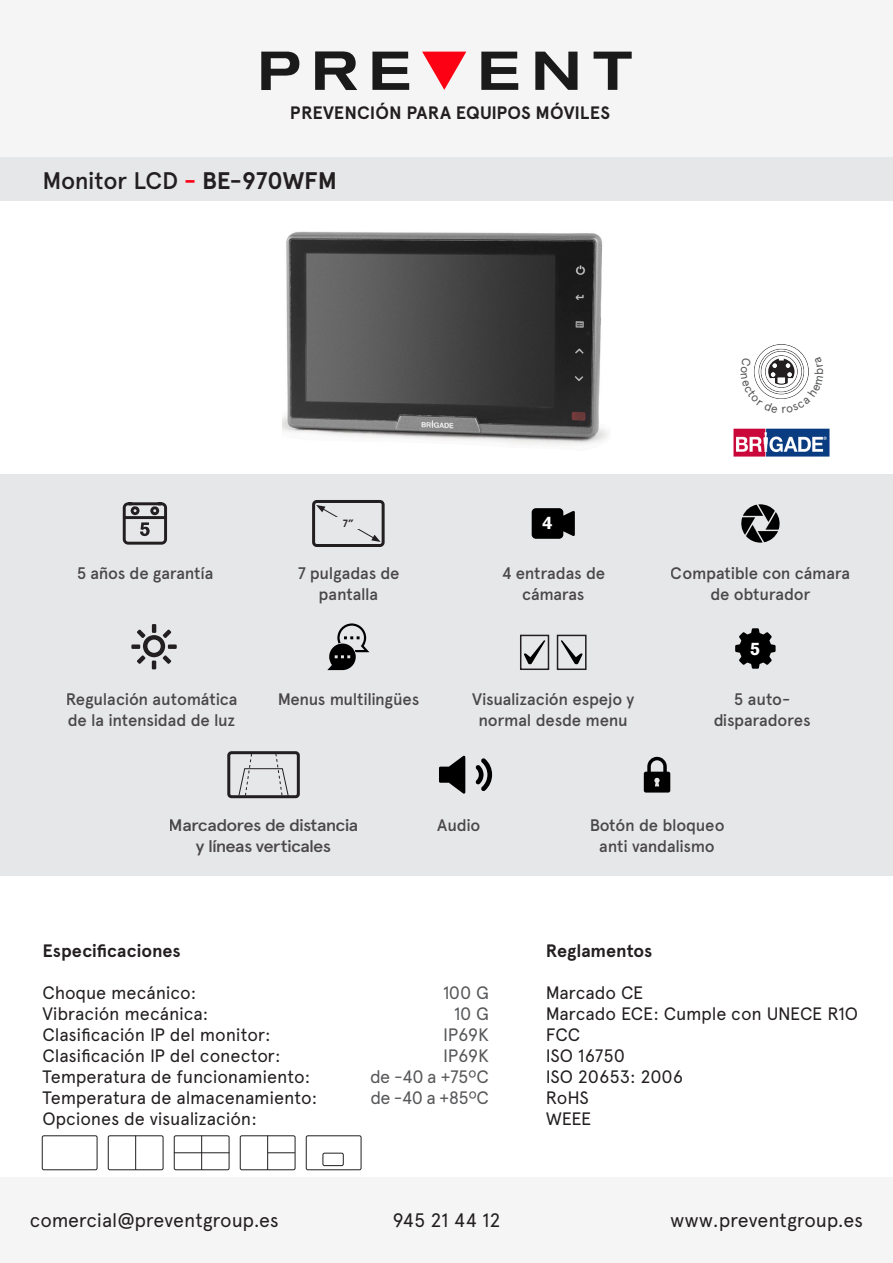
<style>
.page{position:relative;width:893px;height:1263px;background:#fff}
.page>*{position:absolute;margin:0;border:0;box-sizing:border-box;transform-origin:0 0}
.t1{font:500 24px "Apercu Pro";letter-spacing:-.015em;color:#231f20}
.t2{font:19.5px "Apercu Pro";letter-spacing:-.005em;color:#231f20}
.t3{font:18px "Apercu Pro";letter-spacing:-.01em;color:#231f20}
.t4{font:700 18px "Apercu Pro";color:#231f20}
.t5{font:18px "Apercu Pro";letter-spacing:-.03em;color:#57585a}
.t6{font:700 18px "Akzidenz Grotesk BQ";color:#fff}
.t7{font:500 16.65px/21px "Apercu Pro";letter-spacing:-.02em;color:#231f20;text-align:center}
.t8{font:500 16.65px/21px "Apercu Pro";letter-spacing:-.045em;color:#231f20;text-align:center;scale:1.1 1}
.t9{font:12px "Apercu Pro";color:#57585a}
.t10{font:700 10.5px "Apercu Pro";color:#231f20}
.s1{font-weight:700;color:#fc0014}
.s2{font-weight:700}
</style>
<div class="page">
<div style="left:0;top:0;width:893px;height:157px;background:#f5f5f6"></div>
<svg style="left:261px;top:52px;width:38px;height:38px"></svg>
<svg style="left:315px;top:51px;width:42px;height:39px"></svg>
<svg style="left:372px;top:52px;width:37px;height:38px"></svg>
<svg style="left:422px;top:52px;width:44px;height:38px"></svg>
<svg style="left:481px;top:52px;width:37px;height:38px"></svg>
<svg style="left:535px;top:52px;width:42px;height:38px"></svg>
<svg style="left:594px;top:52px;width:38px;height:38px"></svg>
<div style="left:0;top:1178px;width:893px;height:85px;background:#f5f5f6"></div>
<div style="left:0;top:157px;width:893px;height:44px;background:#e6e7e9"></div>
<div style="left:0;top:474px;width:893px;height:402px;background:#e6e7e9"></div>
<svg style="left:123px;top:502px;width:44px;height:43px"></svg>
<img style="left:282px;top:231px;width:326px;height:214px">
<img style="left:733px;top:428px;width:97px;height:29px">
<div style="left:312px;top:500px;width:73px;height:47px;border:3px solid #231f20;border-radius:3px"></div>
<svg style="left:316px;top:505px;width:65px;height:37px"></svg>
<div style="left:335px;top:518px;width:27px;height:11px;background:#e6e7e9"></div>
<svg style="left:532px;top:508px;width:43px;height:31px"></svg>
<div style="left:131px;top:644px;width:9px;height:5px;background:#231f20"></div>
<svg style="left:137px;top:624px;width:40px;height:45px"></svg>
<div style="left:520px;top:635px;width:29px;height:35px;border:2px solid #231f20"></div>
<svg style="left:524px;top:640px;width:22px;height:25px"></svg>
<div style="left:557px;top:635px;width:30px;height:35px;border:2px solid #231f20"></div>
<svg style="left:561px;top:640px;width:22px;height:25px"></svg>
<svg style="left:327px;top:623px;width:42px;height:47px"></svg>
<svg style="left:735px;top:628px;width:41px;height:41px"></svg>
<svg style="left:475px;top:758px;width:17px;height:33px"></svg>
<svg style="left:439px;top:755px;width:26px;height:39px"></svg>
<div style="left:227px;top:751px;width:73px;height:47px;border:3px solid #231f20;border-radius:3px"></div>
<svg style="left:238px;top:753px;width:51px;height:43px"></svg>
<svg style="left:644px;top:757px;width:26px;height:35px"></svg>
<svg style="left:741px;top:504px;width:39px;height:39px"></svg>
<div style="left:42px;top:1135px;width:55px;height:35px;border:1px solid #231f20;border-radius:2px"></div>
<div style="left:108px;top:1135px;width:55px;height:35px;border:1px solid #231f20;border-radius:2px"></div>
<hr style="left:135px;top:1135px;width:1px;height:35px;background:#231f20">
<div style="left:174px;top:1135px;width:55px;height:35px;border:1px solid #231f20;border-radius:2px"></div>
<hr style="left:201px;top:1135px;width:1px;height:35px;background:#231f20">
<hr style="left:174px;top:1152px;width:55px;height:1px;background:#231f20">
<div style="left:240px;top:1135px;width:55px;height:35px;border:1px solid #231f20;border-radius:2px"></div>
<hr style="left:267px;top:1135px;width:1px;height:35px;background:#231f20">
<svg style="left:268px;top:1152px;width:27px;height:1px"></svg>
<div style="left:306px;top:1135px;width:55px;height:35px;border:1px solid #231f20;border-radius:2px"></div>
<div style="left:323px;top:1153px;width:21px;height:13px;border:1px solid #231f20;border-radius:2px"></div>
<svg style="left:753px;top:344px;width:56px;height:55px"></svg>
<p class="t4" style="left:290px;top:99px;width:322px">PREVENCIÓN PARA EQUIPOS MÓVILES</p>
<p class="t1" style="left:43px;top:162px;width:296px">Monitor LCD <span class="s1">-</span> <span class="s2">BE-970WFM</span></p>
<p class="t10" style="left:343px;top:516px;width:13px">7”</p>
<p class="t6" style="left:543px;top:513px;width:12px">4</p>
<p class="t7" style="left:76px;top:562px;width:138px">5 años de garantía</p>
<p class="t7" style="left:297px;top:562px;width:104px">7 pulgadas de pantalla</p>
<p class="t7" style="left:501px;top:562px;width:105px">4 entradas de cámaras</p>
<p class="t9" style="left:810px;top:375px;width:9px;rotate:-90deg">b</p>
<p class="t7" style="left:671px;top:562px;width:181px">Compatible con cámara de obturador</p>
<p class="t6" style="left:750px;top:638px;width:12px">5</p>
<p class="t7" style="left:66px;top:688px;width:173px;text-align:left">Regulación automática de la intensidad de luz</p>
<p class="t7" style="left:277px;top:688px;width:144px">Menus multilingües</p>
<p class="t7" style="left:713px;top:688px;width:99px">5 auto&shy;disparadores</p>
<p class="t7" style="left:472px;top:688px;width:164px">Visualización espejo y normal desde menu</p>
<p class="t8" style="left:169px;top:814px;width:174px">Marcadores de distancia y líneas verticales</p>
<p class="t7" style="left:437px;top:814px;width:45px">Audio</p>
<p class="t7" style="left:589px;top:814px;width:137px">Botón de bloqueo anti vandalismo</p>
<p class="t4" style="left:43px;top:937px;width:140px">Especificaciones</p>
<p class="t3" style="left:43px;top:979px;width:155px">Choque mecánico:</p>
<p class="t5" style="left:443px;top:979px;width:48px">100 G</p>
<p class="t3" style="left:43px;top:1000px;width:167px">Vibración mecánica:</p>
<p class="t5" style="left:454px;top:1000px;width:37px">10 G</p>
<p class="t3" style="left:43px;top:1021px;width:230px">Clasificación IP del monitor:</p>
<p class="t5" style="left:443px;top:1021px;width:47px">IP69K</p>
<p class="t3" style="left:43px;top:1042px;width:240px">Clasificación IP del conector:</p>
<p class="t5" style="left:443px;top:1042px;width:47px">IP69K</p>
<p class="t3" style="left:43px;top:1063px;width:269px">Temperatura de funcionamiento:</p>
<p class="t5" style="left:370px;top:1063px;width:120px">de -40 a +75ºC</p>
<p class="t3" style="left:43px;top:1084px;width:276px">Temperatura de almacenamiento:</p>
<p class="t5" style="left:371px;top:1084px;width:120px">de -40 a +85ºC</p>
<p class="t3" style="left:43px;top:1105px;width:216px">Opciones de visualización:</p>
<p class="t4" style="left:546px;top:937px;width:108px">Reglamentos</p>
<p class="t3" style="left:546px;top:979px;width:99px">Marcado CE</p>
<p class="t3" style="left:546px;top:1000px;width:314px">Marcado ECE: Cumple con UNECE R1O</p>
<p class="t3" style="left:546px;top:1021px;width:36px">FCC</p>
<p class="t3" style="left:546px;top:1042px;width:81px">ISO 16750</p>
<p class="t3" style="left:546px;top:1063px;width:139px">ISO 20653: 2006</p>
<p class="t3" style="left:546px;top:1084px;width:45px">RoHS</p>
<p class="t3" style="left:546px;top:1105px;width:47px">WEEE</p>
<p class="t2" style="left:30px;top:1206px;width:251px">comercial@preventgroup.es</p>
<p class="t2" style="left:392px;top:1206px;width:110px">945 21 44 12</p>
<p class="t2" style="left:670px;top:1206px;width:195px">www.preventgroup.es</p>
</div>
